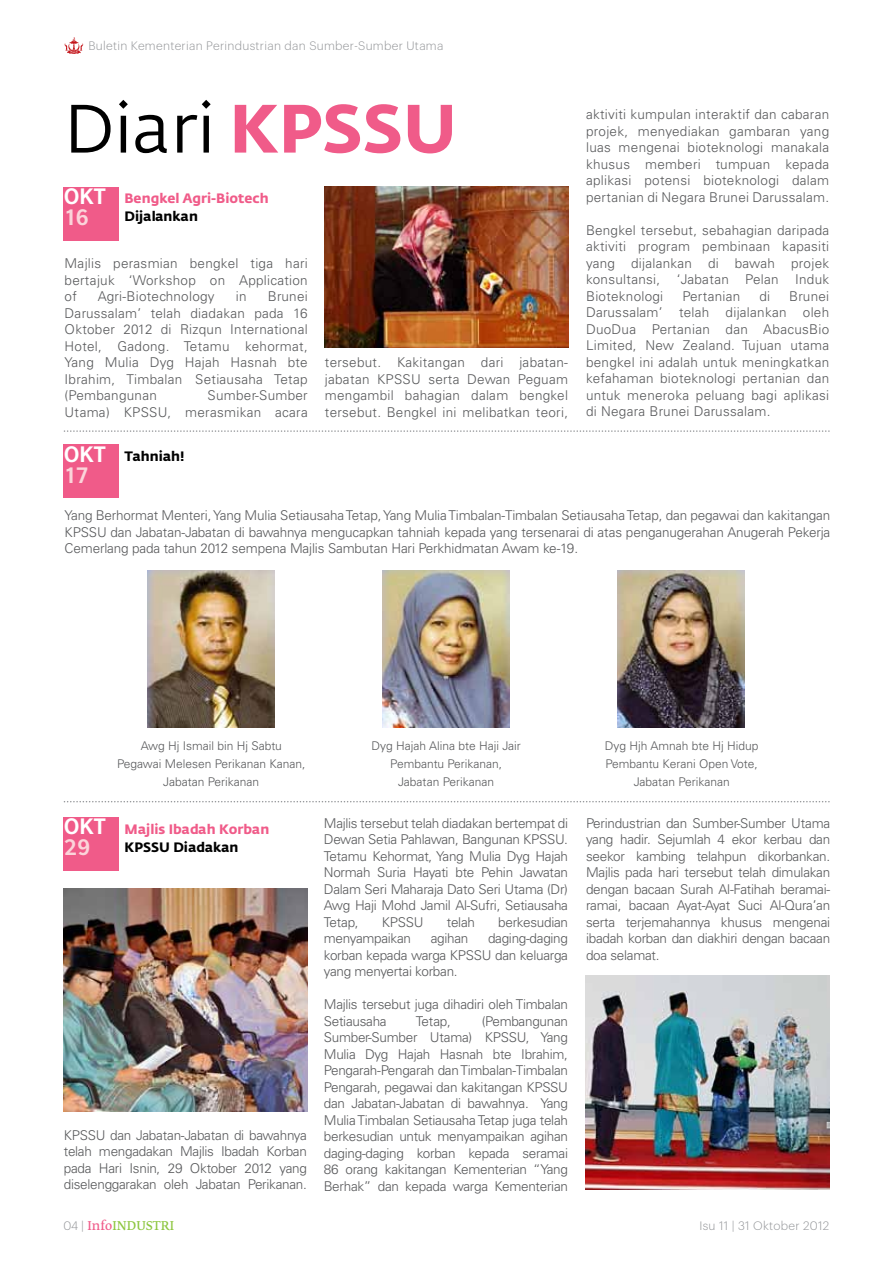
<style>
.page{position:relative;width:893px;height:1263px;background:#fff}
.page>*{position:absolute;margin:0;border:0;box-sizing:border-box;transform-origin:0 0}
.t1{font:67.5px "Fedra Sans Pro";color:#000}
.t2{font:700 21px "British Council Sans Rom";color:#fff}
.t3{font:700 21px "British Council Sans Rom";color:#fbd4da}
.t4{font:300 13.5px/16.5px "Univers LT Std";letter-spacing:-.01em;color:#58595b;text-align:justify}
.t5{font:300 13.5px/16.5px "Univers LT Std";letter-spacing:.02em;color:#58595b;text-align:right}
.t6{font:700 13.5px "Fedra Sans Pro";color:#f05b89}
.t7{font:700 13.5px "Fedra Sans Pro";color:#000}
.t8{font:300 12px/18px "Univers LT Std";color:#58595b;text-align:center}
.t9{font:300 12px "Graphik";letter-spacing:.025em;color:#939598}
.t10{font:12px "Fedra Serif B Pro";color:#8dc63f}
.s1{font-weight:700;color:#f05b89}
.s2{font-family:"Graphik";font-weight:300;color:#939598}
.s3{color:#f05b89}
</style>
<div class="page">
<svg style="left:65px;top:37px;width:18px;height:17px"></svg>
<svg style="left:64px;top:430px;width:765px;height:2px"></svg>
<div style="left:64px;top:187px;width:55px;height:53px;background:#f05b89"></div>
<img style="left:325px;top:186px;width:243px;height:162px">
<svg style="left:64px;top:801px;width:765px;height:1px"></svg>
<div style="left:64px;top:445px;width:55px;height:53px;background:#f05b89"></div>
<div style="left:64px;top:818px;width:55px;height:53px;background:#f05b89"></div>
<img style="left:148px;top:570px;width:127px;height:158px">
<img style="left:382px;top:570px;width:128px;height:158px">
<img style="left:617px;top:570px;width:128px;height:158px">
<img style="left:586px;top:976px;width:243px;height:213px">
<img style="left:64px;top:888px;width:244px;height:223px">
<p class="t9" style="left:88px;top:37px;width:357px">Buletin Kementerian Perindustrian dan Sumber-Sumber Utama</p>
<h1 class="t1" style="left:64px;top:87px;width:395px">Diari <span class="s1">KPSSU</span></h1>
<h2 class="t2" style="left:64px;top:182px;width:44px">OKT</h2>
<h2 class="t3" style="left:64px;top:203px;width:27px">16</h2>
<p class="t6" style="left:124px;top:190px;width:146px">Bengkel Agri-Biotech</p>
<p class="t7" style="left:124px;top:208px;width:75px">Dijalankan</p>
<p class="t4" style="left:65px;top:255px;width:245px">Majlis perasmian bengkel tiga hari bertajuk ‘Workshop on Application of</p>
<p class="t4" style="left:65px;top:288px;width:245px;text-indent:203px">Brunei Darussalam’ telah diadakan pada 16<br>Oktober 2012 di Rizqun International Hotel, Gadong. Tetamu kehormat, Yang Mulia Dyg Hajah Hasnah bte Ibrahim, Timbalan Setiausaha Tetap (Pembangunan</p>
<p class="t5" style="left:98px;top:288px;width:118px">Agri-Biotechnology</p>
<p class="t4" style="left:236px;top:288px;width:12px">in</p>
<p class="t5" style="left:65px;top:387px;width:245px">Sumber-Sumber<br>Utama) KPSSU, merasmikan acara</p>
<h2 class="t2" style="left:64px;top:440px;width:44px">OKT</h2>
<h2 class="t3" style="left:64px;top:461px;width:27px">17</h2>
<p class="t7" style="left:124px;top:448px;width:62px">Tahniah!</p>
<p class="t4" style="left:325px;top:354px;width:245px">tersebut. Kakitangan dari jabatan&shy;jabatan KPSSU serta Dewan Peguam mengambil bahagian dalam bengkel tersebut. Bengkel ini melibatkan teori,</p>
<p class="t4" style="left:586px;top:106px;width:245px">aktiviti kumpulan interaktif dan cabaran projek, menyediakan gambaran yang luas mengenai bioteknologi manakala khusus memberi tumpuan kepada aplikasi potensi bioteknologi dalam pertanian di Negara Brunei Darussalam.</p>
<p class="t4" style="left:586px;top:222px;width:245px">Bengkel tersebut, sebahagian daripada aktiviti program pembinaan kapasiti yang dijalankan di bawah projek konsultansi, ‘Jabatan Pelan Induk Bioteknologi</p>
<p class="t5" style="left:682px;top:288px;width:59px">Pertanian</p>
<p class="t4" style="left:759px;top:288px;width:12px">di</p>
<p class="t4" style="left:586px;top:288px;width:245px;text-indent:203px">Brunei Darussalam’ telah dijalankan oleh DuoDua Pertanian dan AbacusBio Limited, New Zealand. Tujuan utama bengkel ini adalah untuk meningkatkan kefahaman bioteknologi pertanian dan untuk meneroka peluang bagi aplikasi di Negara Brunei Darussalam.</p>
<p class="t4" style="left:65px;top:507px;width:767px">Yang Berhormat Menteri, Yang Mulia Setiausaha Tetap, Yang Mulia Timbalan-Timbalan Setiausaha Tetap, dan pegawai dan kakitangan KPSSU dan Jabatan-Jabatan di bawahnya mengucapkan tahniah kepada yang tersenarai di atas penganugerahan Anugerah Pekerja Cemerlang pada tahun 2012 sempena Majlis Sambutan Hari Perkhidmatan Awam ke-19.</p>
<p class="t8" style="left:117px;top:737px;width:190px">Awg Hj Ismail bin Hj Sabtu<br>Pegawai Melesen Perikanan Kanan,<br>Jabatan Perikanan</p>
<p class="t8" style="left:372px;top:737px;width:151px">Dyg Hajah Alina bte Haji Jair<br>Pembantu Perikanan,<br>Jabatan Perikanan</p>
<p class="t8" style="left:605px;top:737px;width:155px">Dyg Hjh Amnah bte Hj Hidup<br>Pembantu Kerani Open Vote,<br>Jabatan Perikanan</p>
<h2 class="t2" style="left:64px;top:813px;width:44px">OKT</h2>
<h2 class="t3" style="left:64px;top:834px;width:28px">29</h2>
<p class="t6" style="left:124px;top:821px;width:146px">Majlis Ibadah Korban</p>
<p class="t7" style="left:124px;top:839px;width:116px">KPSSU Diadakan</p>
<p class="t4" style="left:64px;top:1126px;width:245px">KPSSU dan Jabatan-Jabatan di bawahnya telah mengadakan Majlis Ibadah Korban pada Hari Isnin, 29 Oktober 2012 yang diselenggarakan oleh Jabatan Perikanan.</p>
<p class="t4" style="left:324px;top:815px;width:246px">Majlis tersebut telah diadakan bertempat di Dewan Setia Pahlawan, Bangunan KPSSU.<br>Tetamu Kehormat, Yang Mulia Dyg Hajah Normah Suria Hayati bte Pehin Jawatan Dalam Seri Maharaja Dato Seri Utama (Dr)<br>Awg Haji Mohd Jamil Al-Sufri, Setiausaha Tetap,</p>
<p class="t4" style="left:382px;top:914px;width:43px">KPSSU</p>
<p class="t4" style="left:447px;top:914px;width:30px">telah</p>
<p class="t4" style="left:498px;top:914px;width:71px">berkesudian</p>
<p class="t4" style="left:324px;top:930px;width:89px">menyampaikan</p>
<p class="t4" style="left:431px;top:930px;width:39px">agihan</p>
<p class="t4" style="left:324px;top:930px;width:246px;text-indent:164px">daging-daging korban kepada warga KPSSU dan keluarga yang menyertai korban.</p>
<p class="t4" style="left:324px;top:996px;width:246px">Majlis tersebut juga dihadiri oleh Timbalan<br>Setiausaha</p>
<p class="t4" style="left:324px;top:1012px;width:246px;text-indent:158px">(Pembangunan Sumber-Sumber Utama) KPSSU, Yang Mulia Dyg Hajah Hasnah bte Ibrahim, Pengarah-Pengarah dan Timbalan-Timbalan Pengarah, pegawai dan kakitangan KPSSU dan Jabatan-Jabatan di bawahnya. Yang Mulia Timbalan Setiausaha Tetap juga telah berkesudian untuk menyampaikan agihan daging-daging korban kepada seramai 86 orang kakitangan Kementerian “Yang Berhak” dan kepada warga Kementerian</p>
<p class="t4" style="left:416px;top:1012px;width:36px">Tetap,</p>
<p class="t4" style="left:586px;top:814px;width:246px">Perindustrian dan Sumber-Sumber Utama yang hadir. Sejumlah 4 ekor kerbau dan seekor kambing telahpun dikorbankan.<br>Majlis pada hari tersebut telah dimulakan dengan bacaan Surah Al-Fatihah beramai&shy;ramai, bacaan Ayat-Ayat Suci Al-Qura’an serta terjemahannya khusus mengenai ibadah korban dan diakhiri dengan bacaan doa selamat.</p>
<p class="t10" style="left:63px;top:1218px;width:112px"><span class="s2">04 |</span> <span class="s3">Info</span>INDUSTRI</p>
<p class="t9" style="left:699px;top:1217px;width:131px">Isu 11 | 31 Oktober 2012</p>
</div>
